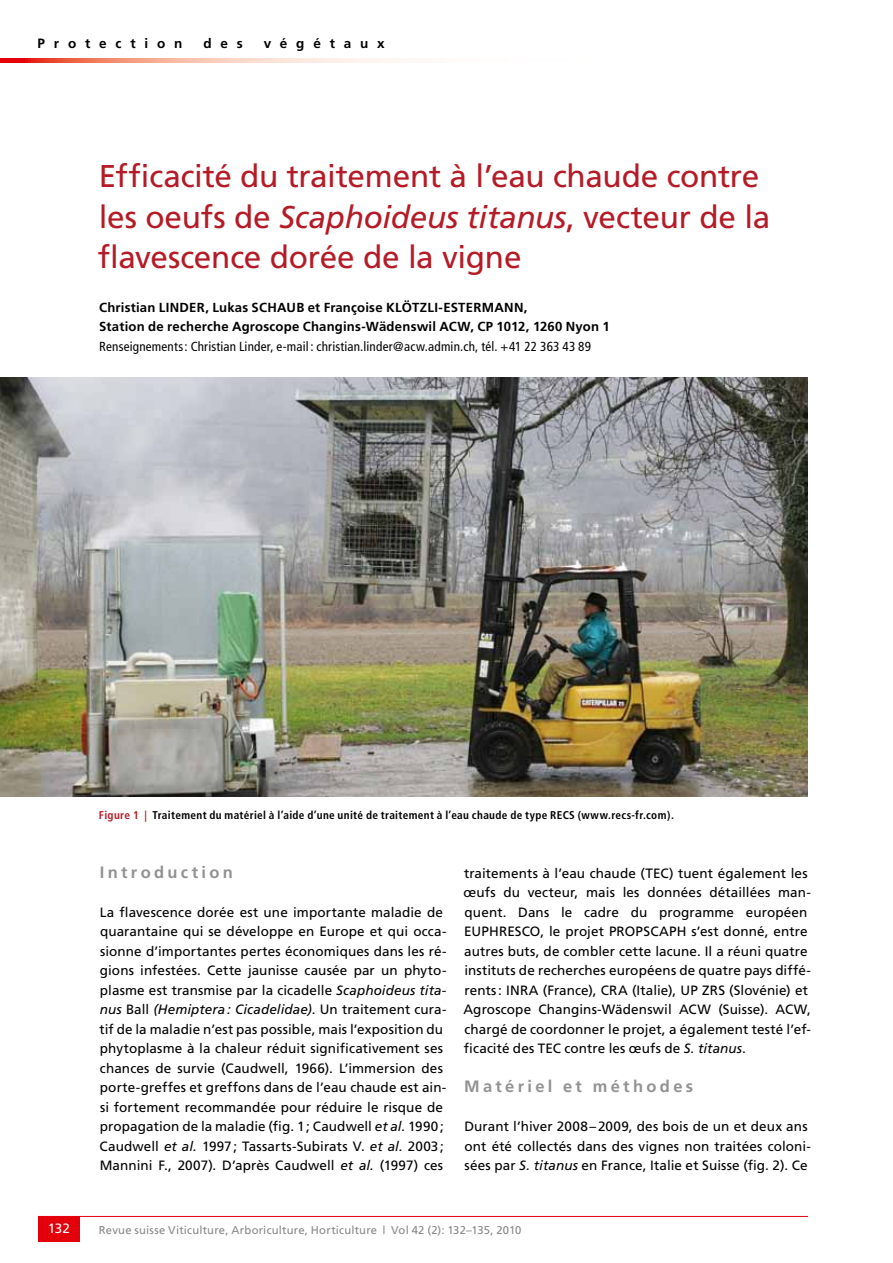
<style>
.page{position:relative;width:893px;height:1263px;background:#fff}
.page>*{position:absolute;margin:0;border:0;box-sizing:border-box;transform-origin:0 0}
.t1{font:31.5px/40.5px "Frutiger";letter-spacing:-.01em;color:#b51b26}
.t2{font:700 16.5px "Frutiger";letter-spacing:.2em;color:#919291}
.t3{font:13.5px/19.5px "Frutiger";letter-spacing:.01em;color:#000}
.t4{font:700 13.5px "Frutiger";letter-spacing:.655em;color:#000}
.t5{font:13.5px "Frutiger";color:#fff}
.t6{font:700 13.2px/19.5px "Frutiger";letter-spacing:.015em;color:#000}
.t7{font:condensed 13.2px "Frutiger";letter-spacing:.015em;color:#000}
.t8{font:700 condensed 11.25px "Frutiger";letter-spacing:.03em;color:#000}
.t9{font:11.25px "Frutiger";letter-spacing:.015em;color:#868786}
.s1{font-style:italic}
.s2{color:#b51b26}
</style>
<div class="page">
<hr style="left:38px;top:1216px;width:770px;height:1px;background:#e3000b">
<div style="left:38px;top:1216px;width:42px;height:26px;background:#e3000b"></div>
<img style="left:0;top:377px;width:808px;height:419px">
<svg style="left:0;top:58px;width:402px;height:5px;background:#f5ac9c"></svg>
<p class="t4" style="left:38px;top:36px;width:146px">Protection</p>
<p class="t4" style="left:203px;top:36px;width:41px">des</p>
<p class="t4" style="left:264px;top:36px;width:123px">végétaux</p>
<h1 class="t1" style="left:98px;top:156px;width:674px">Efficacité du traitement à l’eau chaude contre les oeufs de <span class="s1">Scaphoideus titanus</span>, vecteur de la flavescence dorée de la vigne</h1>
<p class="t6" style="left:99px;top:297px;width:512px">Christian LINDER, Lukas SCHAUB et Françoise KLÖTZLI-ESTERMANN,<br>Station de recherche Agroscope Changins-Wädenswil ACW, CP 1012, 1260 Nyon 1</p>
<p class="t7" style="left:99px;top:339px;width:493px">Renseignements: Christian Linder, e-mail : christian.linder@acw.admin.ch, tél. +41 22 363 43 89</p>
<p class="t8" style="left:99px;top:808px;width:576px"><span class="s2">Figure 1 |</span> Traitement du matériel à l’aide d’une unité de traitement à l’eau chaude de type RECS (www.recs-fr.com).</p>
<p class="t2" style="left:100px;top:862px;width:135px">Introduction</p>
<p class="t3" style="left:100px;top:902px;width:348px">La flavescence dorée est une importante maladie de quarantaine qui se développe en Europe et qui occa&shy;sionne d’importantes pertes économiques dans les ré&shy;gions infestées. Cette jaunisse causée par un phyto&shy;plasme est transmise par la cicadelle <span class="s1">Scaphoideus tita&shy;nus</span> Ball <span class="s1">(Hemiptera: Cicadelidae)</span>. Un traitement cura&shy;tif de la maladie n’est pas possible, mais l’exposition du phytoplasme à la chaleur réduit significativement ses chances de survie (Caudwell, 1966). L’immersion des porte-greffes et greffons dans de l’eau chaude est ain&shy;si fortement recommandée pour réduire le risque de propagation de la maladie (fig. 1; Caudwell <span class="s1">et al.</span> 1990; Caudwell <span class="s1">et al.</span> 1997; Tassarts-Subirats V. <span class="s1">et al.</span> 2003; Mannini F., 2007). D’après Caudwell <span class="s1">et al.</span> (1997) ces</p>
<p class="t3" style="left:463px;top:863px;width:349px">traitements à l’eau chaude (TEC) tuent également les œufs du vecteur, mais les données détaillées man&shy;quent. Dans le cadre du programme européen EUPHRESCO, le projet PROPSCAPH s’est donné, entre autres buts, de combler cette lacune. Il a réuni quatre instituts de recherches européens de quatre pays diffé&shy;rents: INRA (France), CRA (Italie), UP ZRS (Slovénie) et Agroscope Changins-Wädenswil ACW (Suisse). ACW, chargé de coordonner le projet, a également testé l’ef&shy;ficacité des TEC contre les œufs de <span class="s1">S. titanus</span>.</p>
<p class="t2" style="left:464px;top:1077px;width:231px">Matériel et méthodes</p>
<p class="t3" style="left:464px;top:1116px;width:348px">Durant l’hiver 2008–2009, des bois de un et deux ans ont été collectés dans des vignes non traitées coloni&shy;sées par <span class="s1">S. titanus</span> en France, Italie et Suisse (fig. 2). Ce</p>
<p class="t5" style="left:48px;top:1221px;width:24px">132</p>
<p class="t9" style="left:99px;top:1223px;width:424px">Revue suisse Viticulture, Arboriculture, Horticulture | Vol 42 (2): 132–135, 2010</p>
</div>
